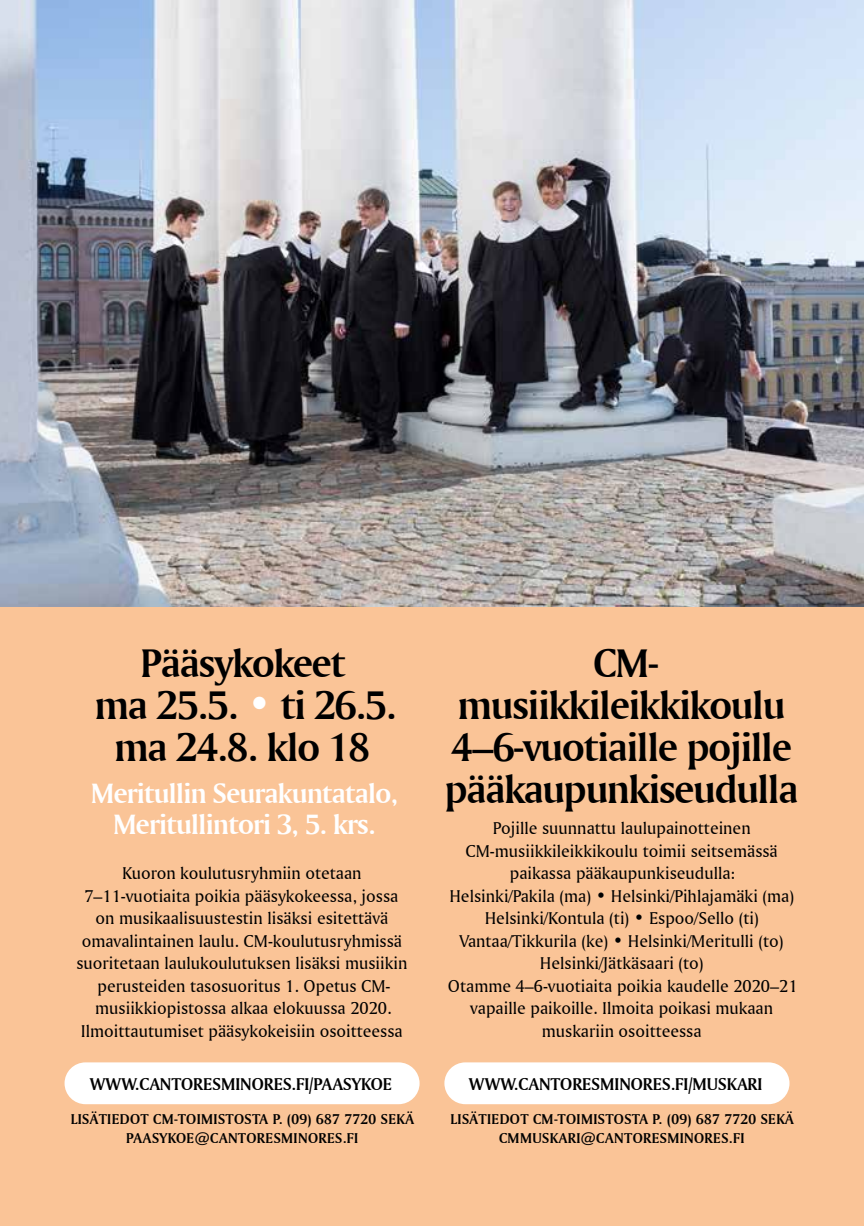
<style>
.page{position:relative;width:864px;height:1226px;background:#fff}
.page>*{position:absolute;margin:0;border:0;box-sizing:border-box;transform-origin:0 0}
.t1{font:42px/42px "Amerigo BT Bold A";letter-spacing:-.025em;color:#000;text-align:center}
.t2{font:29.4px/31.5px "Amerigo BT Bold A";letter-spacing:-.025em;color:#fff;text-align:center}
.t3{font:17.85px/22.4px "Amerigo BT Roman A";color:#000;text-align:center}
.t4{font:17.85px "Amerigo BT Bold A";color:#000}
.t5{font:15.05px/19.4px "Amerigo BT Bold A";letter-spacing:.025em;color:#000;text-align:center}
.s1{color:#fff}
</style>
<div class="page">
<div style="left:0;top:0;width:863px;height:1225px;background:#fac497"></div>
<div style="left:64px;top:1062px;width:355px;height:42px;background:#fff;border-radius:21px"></div>
<div style="left:444px;top:1062px;width:345px;height:42px;background:#fff;border-radius:21px"></div>
<img style="left:0;top:0;width:863px;height:606px">
<h1 class="t1" style="left:94px;top:641px;width:303px">Pääsykokeet<br>ma 25.5. <span class="s1">•</span> ti 26.5. ma 24.8. klo 18</h1>
<h2 class="t2" style="left:91px;top:776px;width:309px">Meritullin Seurakuntatalo,<br>Meritullintori 3, 5. krs.</h2>
<p class="t3" style="left:76px;top:861px;width:332px">Kuoron koulutusryhmiin otetaan 7–11-vuotiaita poikia pääsykokeessa, jossa on musikaalisuustestin lisäksi esitettävä omavalintainen laulu. CM-koulutusryhmissä suoritetaan laulukoulutuksen lisäksi musiikin perusteiden tasosuoritus 1. Opetus CM&shy;musiikkiopistossa alkaa elokuussa 2020.<br>Ilmoittautumiset pääsykokeisiin osoitteessa</p>
<p class="t4" style="left:90px;top:1073px;width:304px">WWW.CANTORESMINORES.FI/PAASYKOE</p>
<p class="t5" style="left:71px;top:1108px;width:344px">LISÄTIEDOT CM-TOIMISTOSTA P. (09) 687 7720 SEKÄ<br>PAASYKOE@CANTORESMINORES.FI</p>
<h1 class="t1" style="left:444px;top:641px;width:355px">CM&shy;musiikkileikkikoulu<br>4–6-vuotiaille pojille pääkaupunkiseudulla</h1>
<p class="t3" style="left:448px;top:816px;width:351px">Pojille suunnattu laulupainotteinen CM-musiikkileikkikoulu toimii seitsemässä paikassa pääkaupunkiseudulla:<br>Helsinki/Pakila (ma) • Helsinki/Pihlajamäki (ma)<br>Helsinki/Kontula (ti) • Espoo/Sello (ti)<br>Vantaa/Tikkurila (ke) • Helsinki/Meritulli (to)<br>Helsinki/Jätkäsaari (to)<br>Otamme 4–6-vuotiaita poikia kaudelle 2020–21 vapaille paikoille. Ilmoita poikasi mukaan muskariin osoitteessa</p>
<p class="t4" style="left:468px;top:1073px;width:295px">WWW.CANTORESMINORES.FI/MUSKARI</p>
<p class="t5" style="left:450px;top:1108px;width:344px">LISÄTIEDOT CM-TOIMISTOSTA P. (09) 687 7720 SEKÄ<br>CMMUSKARI@CANTORESMINORES.FI</p>
</div>
